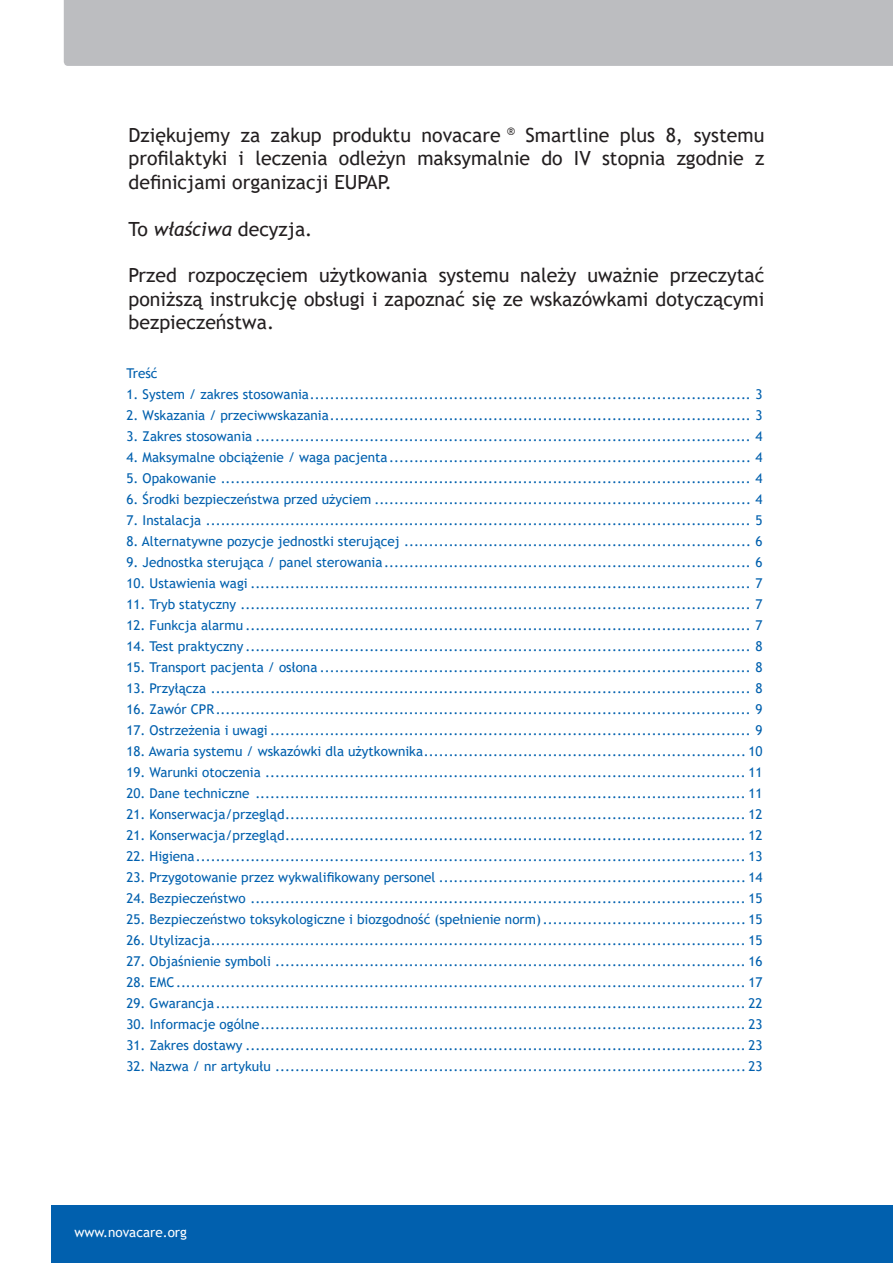
<style>
.page{position:relative;width:893px;height:1263px;background:#fff}
.page>*{position:absolute;margin:0;border:0;box-sizing:border-box;transform-origin:0 0}
.t1{font:19.5px/23.4px "Trebuchet MS";color:#231f20;text-align:justify}
.t2{font:13.5px "Trebuchet MS";color:#0160ae}
.t3{font:13.5px "Trebuchet MS";color:#fff}
.s1{font-style:italic}
</style>
<div class="page">
<div style="left:64px;top:0;width:829px;height:66px;background:#bcbdc0"></div>
<div style="left:51px;top:1205px;width:842px;height:58px;background:#0160ae"></div>
<h1 class="t1" style="left:129px;top:123px;width:637px">Dziękujemy za zakup produktu novacare <sup>®</sup> Smartline plus 8, systemu profilaktyki i leczenia odleżyn maksymalnie do IV stopnia zgodnie z definicjami organizacji EUPAP.</h1>
<h1 class="t1" style="left:129px;top:217px;width:185px">To <span class="s1">właściwa</span> decyzja.</h1>
<h1 class="t1" style="left:129px;top:264px;width:637px">Przed rozpoczęciem użytkowania systemu należy uważnie przeczytać poniższą instrukcję obsługi i zapoznać się ze wskazówkami dotyczącymi bezpieczeństwa.</h1>
<p class="t2" style="left:126px;top:364px;width:33px">Treść</p>
<p class="t2" style="left:126px;top:385px;width:637px">1. System / zakres stosowania......................................................................................... 3</p>
<p class="t2" style="left:126px;top:406px;width:637px">2. Wskazania / przeciwwskazania..................................................................................... 3</p>
<p class="t2" style="left:126px;top:427px;width:637px">3. Zakres stosowania .................................................................................................... 4</p>
<p class="t2" style="left:126px;top:448px;width:637px">4. Maksymalne obciążenie / waga pacjenta......................................................................... 4</p>
<p class="t2" style="left:126px;top:469px;width:637px">5. Opakowanie ........................................................................................................... 4</p>
<p class="t2" style="left:126px;top:490px;width:637px">6. Środki bezpieczeństwa przed użyciem ............................................................................ 4</p>
<p class="t2" style="left:126px;top:511px;width:637px">7. Instalacja .............................................................................................................. 5</p>
<p class="t2" style="left:126px;top:532px;width:637px">8. Alternatywne pozycje jednostki sterującej ...................................................................... 6</p>
<p class="t2" style="left:126px;top:554px;width:637px">9. Jednostka sterująca / panel sterowania.......................................................................... 6</p>
<p class="t2" style="left:126px;top:575px;width:637px">10. Ustawienia wagi ..................................................................................................... 7</p>
<p class="t2" style="left:126px;top:596px;width:637px">11. Tryb statyczny ....................................................................................................... 7</p>
<p class="t2" style="left:126px;top:617px;width:637px">12. Funkcja alarmu ...................................................................................................... 7</p>
<p class="t2" style="left:126px;top:638px;width:637px">14. Test praktyczny ...................................................................................................... 8</p>
<p class="t2" style="left:126px;top:659px;width:637px">15. Transport pacjenta / osłona ....................................................................................... 8</p>
<p class="t2" style="left:126px;top:680px;width:637px">13. Przyłącza ............................................................................................................. 8</p>
<p class="t2" style="left:126px;top:701px;width:637px">16. Zawór CPR............................................................................................................ 9</p>
<p class="t2" style="left:126px;top:722px;width:637px">17. Ostrzeżenia i uwagi ................................................................................................. 9</p>
<p class="t2" style="left:126px;top:743px;width:637px">18. Awaria systemu / wskazówki dla użytkownika................................................................. 10</p>
<p class="t2" style="left:126px;top:764px;width:637px">19. Warunki otoczenia ................................................................................................. 11</p>
<p class="t2" style="left:126px;top:785px;width:637px">20. Dane techniczne ................................................................................................... 11</p>
<p class="t2" style="left:126px;top:806px;width:637px">21. Konserwacja/przegląd............................................................................................. 12</p>
<p class="t2" style="left:126px;top:827px;width:637px">21. Konserwacja/przegląd............................................................................................. 12</p>
<p class="t2" style="left:126px;top:848px;width:637px">22. Higiena............................................................................................................... 13</p>
<p class="t2" style="left:126px;top:869px;width:637px">23. Przygotowanie przez wykwalifikowany personel .............................................................. 14</p>
<p class="t2" style="left:126px;top:890px;width:637px">24. Bezpieczeństwo .................................................................................................... 15</p>
<p class="t2" style="left:126px;top:911px;width:637px">25. Bezpieczeństwo toksykologiczne i biozgodność (spełnienie norm)......................................... 15</p>
<p class="t2" style="left:126px;top:932px;width:637px">26. Utylizacja............................................................................................................ 15</p>
<p class="t2" style="left:126px;top:953px;width:637px">27. Objaśnienie symboli ............................................................................................... 16</p>
<p class="t2" style="left:126px;top:974px;width:637px">28. EMC................................................................................................................... 17</p>
<p class="t2" style="left:126px;top:995px;width:637px">29. Gwarancja........................................................................................................... 22</p>
<p class="t2" style="left:126px;top:1016px;width:637px">30. Informacje ogólne.................................................................................................. 23</p>
<p class="t2" style="left:126px;top:1037px;width:637px">31. Zakres dostawy ..................................................................................................... 23</p>
<p class="t2" style="left:126px;top:1058px;width:637px">32. Nazwa / nr artykułu ............................................................................................... 23</p>
<p class="t3" style="left:74px;top:1223px;width:114px">www.novacare.org</p>
</div>
